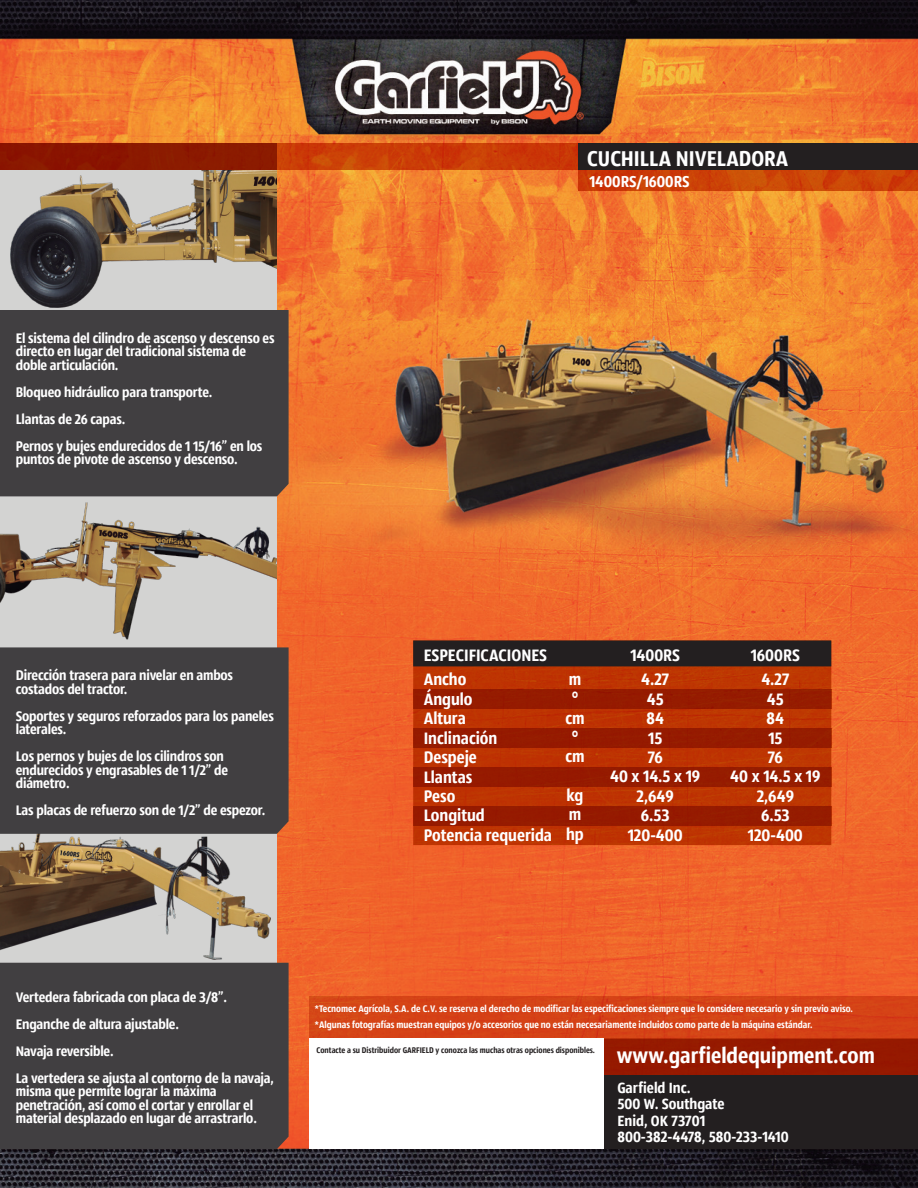
<style>
.page{position:relative;width:918px;height:1188px;background:#fff}
.page>*{position:absolute;margin:0;border:0;box-sizing:border-box;transform-origin:0 0}
.t1{font:22.5px "Sansus Webissimo";color:#fff}
.t2{font:17.4px/19.4px "Sansus Webissimo";color:#fff;text-align:center}
.t3{font:17.25px/19.4px "Sansus Webissimo";color:#fff;text-align:center}
.t4{font:16.5px "Sansus Webissimo";color:#fff}
.t5{font:15.6px/16.2px "Sansus Webissimo";color:#fff}
.t6{font:14.55px/13.5px "Sansus Webissimo";letter-spacing:-.01em;color:#fff}
.t7{font:10.05px/16.5px "Sansus Webissimo";color:#fff}
.t8{font:8.55px "Sansus Webissimo";color:#231f20}
</style>
<div class="page">
<img style="left:0;top:0;width:918px;height:1188px">
<svg style="left:0;top:143px;width:579px;height:27px;background:#ab2a03"></svg>
<div style="left:579px;top:143px;width:339px;height:27px;background:#231f20"></div>
<svg style="left:579px;top:170px;width:339px;height:21px;background:#cb4106"></svg>
<div style="left:310px;top:996px;width:608px;height:153px;background:#d54216"></div>
<div style="left:604px;top:1039px;width:314px;height:36px;background:#961900"></div>
<div style="left:604px;top:1075px;width:314px;height:74px;background:#231f20"></div>
<div style="left:310px;top:1039px;width:294px;height:110px;background:#fff"></div>
<div style="left:0;top:170px;width:277px;height:144px;background:#d3d3d2"></div>
<img style="left:11px;top:170px;width:266px;height:137px">
<div style="left:0;top:495px;width:277px;height:152px;background:#d3d3d2"></div>
<img style="left:0;top:502px;width:277px;height:138px">
<svg style="left:0;top:834px;width:277px;height:129px;background:#cccbcb"></svg>
<img style="left:0;top:834px;width:270px;height:126px">
<div style="left:0;top:310px;width:289px;height:186px;background:#413f41"></div>
<div style="left:0;top:647px;width:289px;height:187px;background:#413f41"></div>
<div style="left:0;top:963px;width:289px;height:186px;background:#413f41"></div>
<div style="left:413px;top:666px;width:418px;height:179px;background:#be3402"></div>
<div style="left:413px;top:689px;width:418px;height:20px;background:#961b00"></div>
<div style="left:413px;top:728px;width:418px;height:20px;background:#961b00"></div>
<div style="left:413px;top:767px;width:418px;height:20px;background:#961a00"></div>
<div style="left:413px;top:806px;width:418px;height:20px;background:#961a00"></div>
<div style="left:413px;top:641px;width:418px;height:25px;background:#231f20"></div>
<p class="t6" style="left:16px;top:331px;width:260px">El sistema del cilindro de ascenso y descenso es directo en lugar del tradicional sistema de doble articulación.</p>
<p class="t6" style="left:16px;top:378px;width:248px;line-height:27px">Bloqueo hidráulico para transporte.<br>Llantas de 26 capas.<br>Pernos y bujes endurecidos de 1 15/16” en los</p>
<p class="t6" style="left:16px;top:452px;width:224px">puntos de pivote de ascenso y descenso.</p>
<h1 class="t1" style="left:587px;top:144px;width:203px">CUCHILLA NIVELADORA</h1>
<p class="t4" style="left:590px;top:171px;width:102px">1400RS/1600RS</p>
<p class="t6" style="left:16px;top:668px;width:219px">Dirección trasera para nivelar en ambos costados del tractor.</p>
<p class="t6" style="left:16px;top:709px;width:260px">Soportes y seguros reforzados para los paneles laterales.</p>
<p class="t6" style="left:16px;top:749px;width:214px">Los pernos y bujes de los cilindros son endurecidos y engrasables de 1 1/2” de diámetro.</p>
<p class="t6" style="left:16px;top:803px;width:251px">Las placas de refuerzo son de 1/2” de espezor.</p>
<p class="t2" style="left:424px;top:642px;width:125px;line-height:24.6px;text-align:left">ESPECIFICACIONES<br>Ancho</p>
<p class="t2" style="left:424px;top:689px;width:130px;text-align:left">Ángulo<br>Altura<br>Inclinación<br>Despeje<br>Llantas<br>Peso<br>Longitud<br>Potencia requerida</p>
<p class="t2" style="left:565px;top:669px;width:21px">m ° cm</p>
<p class="t3" style="left:565px;top:727px;width:21px">° cm</p>
<p class="t3" style="left:566px;top:785px;width:19px;text-align:left">kg m hp</p>
<p class="t2" style="left:630px;top:642px;width:51px;line-height:24.6px">1400RS<br>4.27</p>
<p class="t2" style="left:610px;top:689px;width:92px">45<br>84<br>15<br>76<br>40 x 14.5 x 19<br>2,649<br>6.53<br>120-400</p>
<p class="t2" style="left:751px;top:642px;width:51px;line-height:24.6px">1600RS<br>4.27</p>
<p class="t2" style="left:730px;top:689px;width:92px">45<br>84<br>15<br>76<br>40 x 14.5 x 19<br>2,649<br>6.53<br>120-400</p>
<p class="t6" style="left:16px;top:983px;width:260px;line-height:27px">Vertedera fabricada con placa de 3/8”.<br>Enganche de altura ajustable.<br>Navaja reversible.<br>La vertedera se ajusta al contorno de la navaja,</p>
<p class="t6" style="left:16px;top:1084px;width:243px">misma que permite lograr la máxima penetración, así como el cortar y enrollar el material desplazado en lugar de arrastrarlo.</p>
<p class="t7" style="left:315px;top:1000px;width:540px">*Tecnomec Agrícola, S.A. de C.V. se reserva el derecho de modificar las especificaciones siempre que lo considere necesario y sin previo aviso. *Algunas fotografías muestran equipos y/o accesorios que no están necesariamente incluidos como parte de la máquina estándar.</p>
<p class="t8" style="left:316px;top:1045px;width:280px">Contacte a su Distribuidor GARFIELD y conozca las muchas otras opciones disponibles.</p>
<h1 class="t1" style="left:617px;top:1041px;width:259px">www.garfieldequipment.com</h1>
<p class="t5" style="left:618px;top:1079px;width:173px">Garfield Inc.<br>500 W. Southgate<br>Enid, OK 73701<br>800-382-4478, 580-233-1410</p>
</div>
